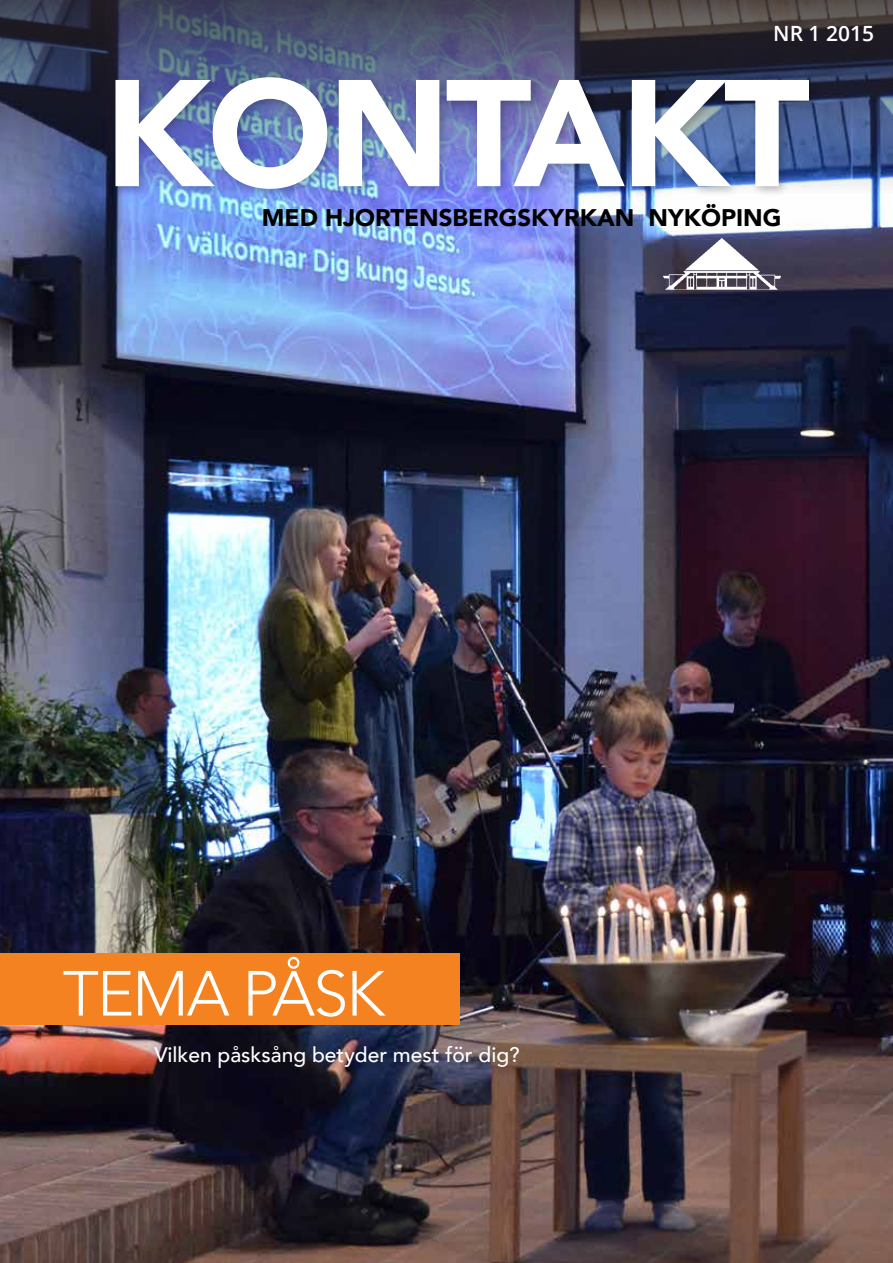
<style>
.page{position:relative;width:893px;height:1263px;background:#fff}
.page>*{position:absolute;margin:0;border:0;box-sizing:border-box;transform-origin:0 0}
.t1{font:300 63px "Avenir";letter-spacing:-.03em;color:#fff}
.t2{font:900 24px "Avenir";color:#000}
.t3{font:500 21px "Avenir";color:#fff}
.t4{font:600 21px "Open Sans";color:#fff}
</style>
<div class="page">
<img style="left:0;top:193px;width:893px;height:1070px">
<div style="left:0;top:954px;width:459px;height:71px;background:#f58220"></div>
<svg style="left:0;top:0;width:893px;height:193px"></svg>
<img style="left:315px;top:202px;width:472px;height:25px">
<div style="left:110px;top:72px;width:710px;height:128px;background:#000;opacity:.23"></div>
<img style="left:115px;top:77px;width:694px;height:112px">
<img style="left:662px;top:237px;width:120px;height:56px">
<p class="t4" style="left:773px;top:19px;width:102px">NR 1 2015</p>
<p class="t2" style="left:262px;top:197px;width:521px">MED HJORTENSBERGSKYRKAN NYKÖPING</p>
<h1 class="t1" style="left:63px;top:956px;width:324px">TEMA PÅSK</h1>
<p class="t3" style="left:154px;top:1036px;width:367px">Vilken påsksång betyder mest för dig?</p>
</div>
